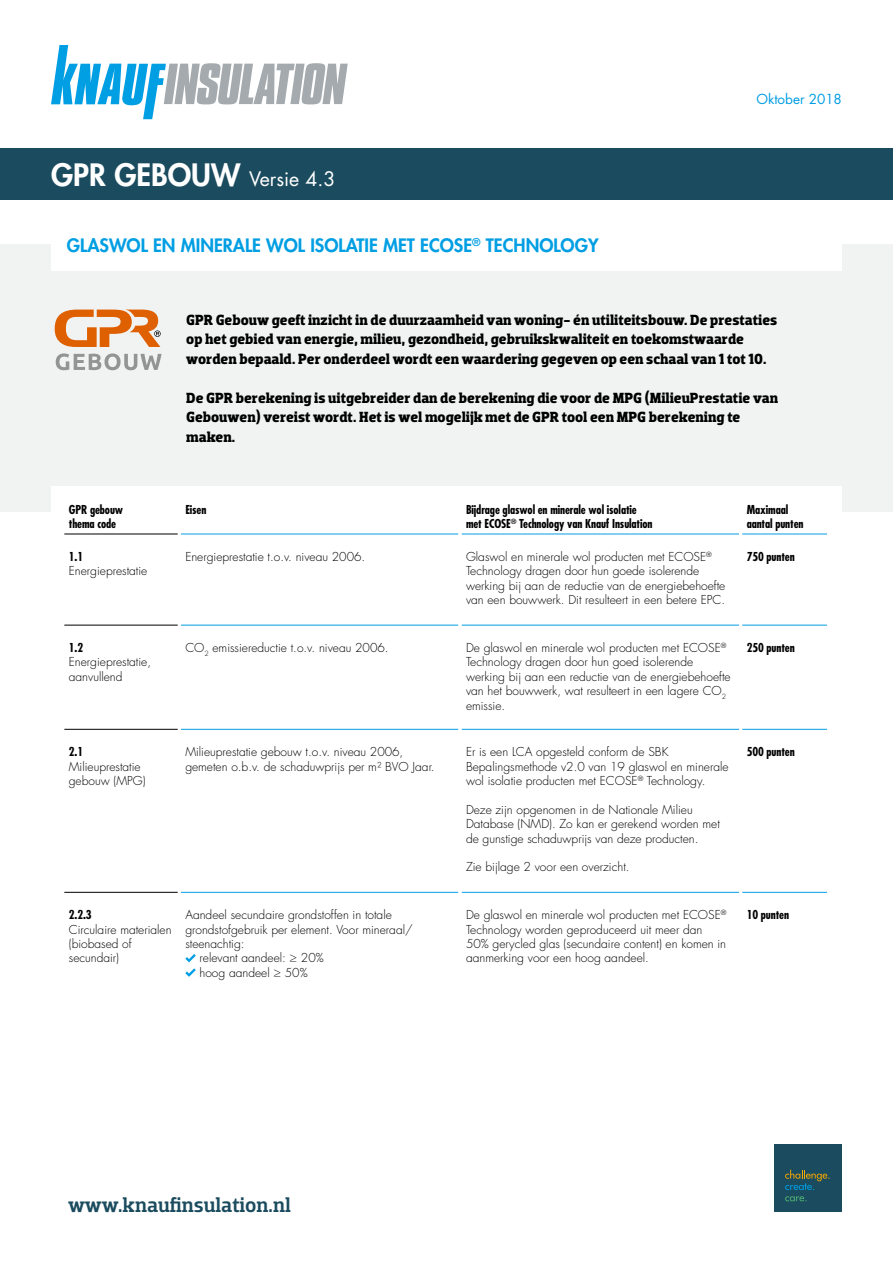
<style>
.page{position:relative;width:893px;height:1263px;background:#fff}
.page>*{position:absolute;margin:0;border:0;box-sizing:border-box;transform-origin:0 0}
.t1{font:800 30px "Futura Std";color:#fff}
.t2{font:500 21px "Dobra Slab";color:#1a4b5e}
.t3{font:800 18px "Futura Std";color:#009ee3}
.t4{font:700 15px/19.5px "Dobra Slab";color:#000}
.t5{font:13.5px "Futura Std";color:#009ee3}
.t6{font:300 12px/14.4px "Futura Std";color:#000}
.t7{font:700 condensed 12px/14.4px "Futura Std";letter-spacing:-.01em;color:#000}
.s1{font-weight:400;font-size:19.5px}
</style>
<div class="page">
<div style="left:0;top:244px;width:893px;height:268px;background:#f1f3f3"></div>
<div style="left:51px;top:486px;width:791px;height:51px;background:#fff"></div>
<div style="left:51px;top:219px;width:791px;height:51px;background:#fff"></div>
<svg style="left:51px;top:45px;width:297px;height:74px"></svg>
<hr style="left:64px;top:625px;width:114px;height:1px;background:#000">
<hr style="left:64px;top:729px;width:114px;height:1px;background:#000">
<hr style="left:64px;top:892px;width:114px;height:1px;background:#000">
<hr style="left:181px;top:625px;width:277px;height:1px;background:#009ee3">
<hr style="left:461px;top:625px;width:278px;height:1px;background:#009ee3">
<hr style="left:742px;top:625px;width:85px;height:1px;background:#009ee3">
<hr style="left:181px;top:729px;width:277px;height:1px;background:#009ee3">
<hr style="left:461px;top:729px;width:278px;height:1px;background:#009ee3">
<hr style="left:742px;top:729px;width:85px;height:1px;background:#009ee3">
<hr style="left:181px;top:892px;width:277px;height:1px;background:#009ee3">
<hr style="left:461px;top:892px;width:278px;height:1px;background:#009ee3">
<hr style="left:742px;top:892px;width:85px;height:1px;background:#009ee3">
<hr style="left:64px;top:534px;width:114px;height:1px;background:#000">
<hr style="left:181px;top:534px;width:277px;height:1px;background:#009ee3">
<hr style="left:461px;top:534px;width:278px;height:1px;background:#009ee3">
<hr style="left:742px;top:534px;width:85px;height:1px;background:#009ee3">
<svg style="left:185px;top:954px;width:11px;height:8px"></svg>
<svg style="left:185px;top:968px;width:11px;height:9px"></svg>
<div style="left:0;top:149px;width:893px;height:51px;background:#1a4b5e"></div>
<svg style="left:55px;top:310px;width:106px;height:37px"></svg>
<svg style="left:56px;top:353px;width:106px;height:17px"></svg>
<div style="left:774px;top:1144px;width:68px;height:68px;background:#1a4b5e"></div>
<svg style="left:785px;top:1170px;width:45px;height:20px"></svg>
<svg style="left:785px;top:1196px;width:21px;height:5px"></svg>
<h1 class="t1" style="left:51px;top:156px;width:286px">GPR GEBOUW <span class="s1">Versie 4.3</span></h1>
<h3 class="t3" style="left:67px;top:234px;width:533px">GLASWOL EN MINERALE WOL ISOLATIE MET ECOSE<sup>®</sup> TECHNOLOGY</h3>
<p class="t5" style="left:756px;top:91px;width:87px">Oktober 2018</p>
<p class="t4" style="left:186px;top:310px;width:592px">GPR Gebouw geeft inzicht in de duurzaamheid van woning- én utiliteitsbouw. De prestaties op het gebied van energie, milieu, gezondheid, gebruikskwaliteit en toekomstwaarde worden bepaald. Per onderdeel wordt een waardering gegeven op een schaal van 1 tot 10.</p>
<p class="t4" style="left:186px;top:388px;width:593px">De GPR berekening is uitgebreider dan de berekening die voor de MPG (MilieuPrestatie van<br>Gebouwen) vereist wordt. Het is wel mogelijk met de GPR tool een MPG berekening te maken.</p>
<p class="t7" style="left:69px;top:502px;width:56px">GPR gebouw thema code</p>
<p class="t7" style="left:185px;top:502px;width:23px">Eisen</p>
<p class="t7" style="left:466px;top:502px;width:188px">Bijdrage glaswol en minerale wol isolatie met ECOSE<sup>®</sup> Technology van Knauf Insulation</p>
<p class="t7" style="left:747px;top:502px;width:58px">Maximaal aantal punten</p>
<p class="t7" style="left:69px;top:549px;width:16px">1.1</p>
<p class="t6" style="left:69px;top:564px;width:80px">Energieprestatie</p>
<p class="t6" style="left:185px;top:550px;width:181px">Energieprestatie t.o.v. niveau 2006.</p>
<p class="t6" style="left:466px;top:550px;width:261px">Glaswol en minerale wol producten met ECOSE<sup>® </sup>Technology dragen door hun goede isolerende werking bij aan de reductie van de energiebehoefte van een bouwwerk. Dit resulteert in een betere EPC.</p>
<p class="t7" style="left:747px;top:549px;width:50px">750 punten</p>
<p class="t7" style="left:69px;top:640px;width:16px">1.2</p>
<p class="t6" style="left:69px;top:655px;width:84px">Energieprestatie, aanvullend</p>
<p class="t7" style="left:69px;top:745px;width:16px">2.1</p>
<p class="t6" style="left:69px;top:759px;width:78px">Milieuprestatie gebouw (MPG)</p>
<p class="t7" style="left:69px;top:908px;width:24px">2.2.3</p>
<p class="t6" style="left:69px;top:922px;width:104px">Circulaire materialen (biobased of secundair)</p>
<p class="t6" style="left:185px;top:641px;width:205px">CO<sub>2</sub> emissiereductie t.o.v. niveau 2006.</p>
<p class="t6" style="left:466px;top:641px;width:266px">De glaswol en minerale wol producten met ECOSE<sup>® </sup>Technology dragen door hun goed isolerende werking bij aan een reductie van de energiebehoefte van het bouwwerk, wat resulteert in een lagere CO<sub>2 </sub>emissie.</p>
<p class="t7" style="left:747px;top:640px;width:50px">250 punten</p>
<p class="t6" style="left:185px;top:745px;width:251px">Milieuprestatie gebouw t.o.v. niveau 2006, gemeten o.b.v. de schaduwprijs per m² BVO Jaar.</p>
<p class="t6" style="left:466px;top:745px;width:264px">Er is een LCA opgesteld conform de SBK<br>Bepalingsmethode v2.0 van 19 glaswol en minerale wol isolatie producten met ECOSE<sup>®</sup> Technology.</p>
<p class="t6" style="left:466px;top:803px;width:255px">Deze zijn opgenomen in de Nationale Milieu<br>Database (NMD). Zo kan er gerekend worden met de gunstige schaduwprijs van deze producten.</p>
<p class="t6" style="left:466px;top:860px;width:165px">Zie bijlage 2 voor een overzicht.</p>
<p class="t7" style="left:747px;top:745px;width:50px">500 punten</p>
<p class="t6" style="left:185px;top:908px;width:208px">Aandeel secundaire grondstoffen in totale</p>
<p class="t6" style="left:185px;top:922px;width:229px">grondstofgebruik per element. Voor mineraal/</p>
<p class="t6" style="left:185px;top:937px;width:61px">steenachtig:</p>
<p class="t6" style="left:200px;top:951px;width:126px">relevant aandeel: ≥ 20%</p>
<p class="t6" style="left:200px;top:965px;width:110px">hoog aandeel ≥ 50%</p>
<p class="t6" style="left:466px;top:908px;width:262px">De glaswol en minerale wol producten met ECOSE<sup>® </sup>Technology worden geproduceerd uit meer dan 50% gerycled glas (secundaire content) en komen in aanmerking voor een hoog aandeel.</p>
<p class="t7" style="left:747px;top:908px;width:44px">10 punten</p>
<h2 class="t2" style="left:68px;top:1193px;width:224px">www.knaufinsulation.nl</h2>
</div>
